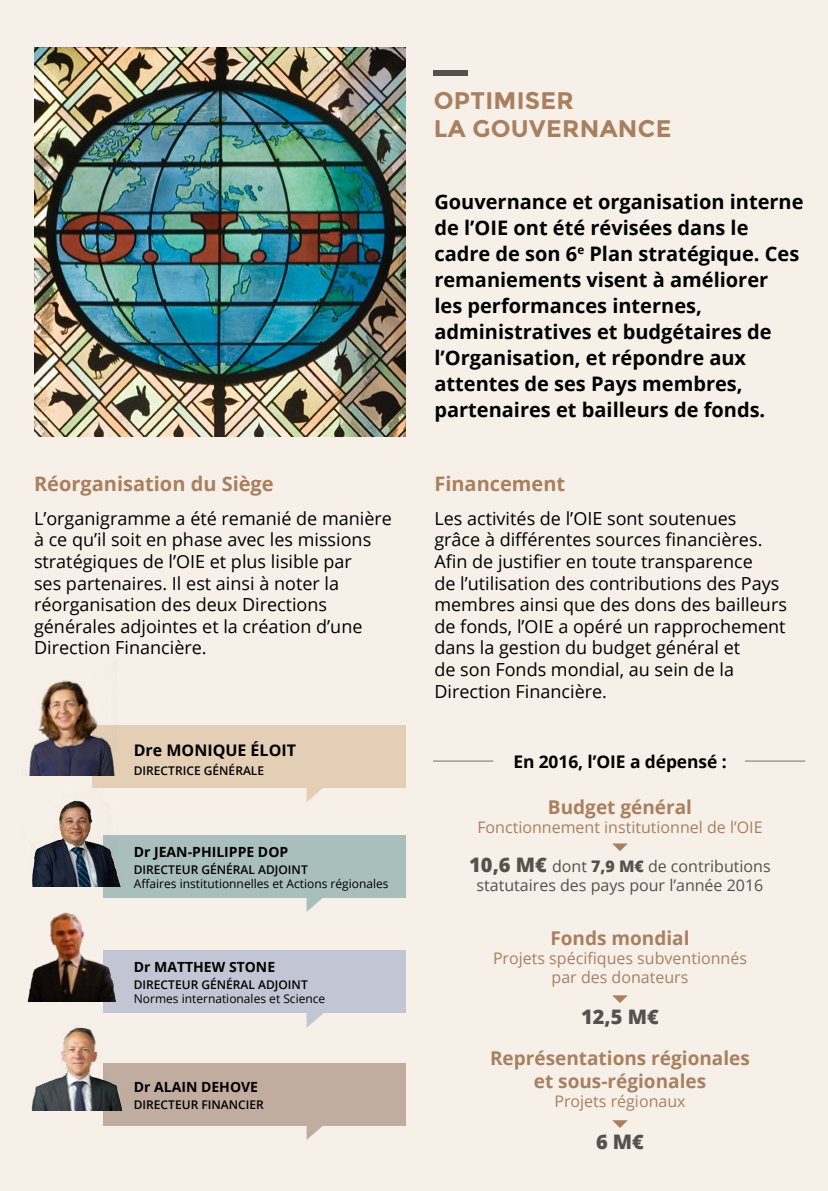
<style>
.page{position:relative;width:828px;height:1191px;background:#f6f0e9}
.page>*{position:absolute;margin:0;border:0;box-sizing:border-box;transform-origin:0 0}
.t1{font:700 24px/28.8px "Montserrat";letter-spacing:.01em;color:#a8805f}
.t2{font:700 20px/26px "Open Sans";color:#000}
.t3{font:700 20px "Open Sans";color:#a8805f}
.t4{font:800 20px "Open Sans";color:#56504e}
.t5{font:700 19px/22.8px "Open Sans";color:#a8805f;text-align:center}
.t6{font:18px/21.6px "Open Sans";color:#000}
.t7{font:700 17.4px "Open Sans";letter-spacing:-.005em;color:#000}
.t8{font:16px/19.2px "Open Sans";color:#a8805f;text-align:center}
.t9{font:16px/19.2px "Open Sans";color:#56504e;text-align:center}
.t10{font:700 16px "Open Sans";color:#000}
.t11{font:700 14px "Open Sans";color:#000}
.t12{font:600 12px "Open Sans";color:#000}
.t13{font:12px "Open Sans";color:#000}
.s1{font-weight:800;font-size:20px}
.s2{font-weight:800}
</style>
<div class="page">
<img style="left:34px;top:48px;width:371px;height:388px">
<div style="left:434px;top:70px;width:34px;height:6px;background:#56504e"></div>
<svg style="left:612px;top:843px;width:16px;height:8px"></svg>
<svg style="left:612px;top:995px;width:16px;height:8px"></svg>
<svg style="left:612px;top:1120px;width:16px;height:8px"></svg>
<hr style="left:433px;top:760px;width:60px;height:1px;background:#70787a">
<hr style="left:745px;top:760px;width:60px;height:1px;background:#70787a">
<svg style="left:307px;top:787px;width:19px;height:15px"></svg>
<svg style="left:307px;top:897px;width:19px;height:15px"></svg>
<svg style="left:307px;top:1013px;width:17px;height:14px"></svg>
<div style="left:103px;top:835px;width:302px;height:62px;background:#a9bfbc"></div>
<div style="left:92px;top:725px;width:313px;height:62px;background:#e4ceb6"></div>
<div style="left:103px;top:950px;width:302px;height:63px;background:#c2c5d3"></div>
<div style="left:103px;top:1063px;width:302px;height:62px;background:#c1ad9f"></div>
<img style="left:29px;top:680px;width:86px;height:95px">
<svg style="left:307px;top:1125px;width:19px;height:15px"></svg>
<img style="left:31px;top:1027px;width:90px;height:83px">
<img style="left:32px;top:787px;width:92px;height:99px">
<img style="left:27px;top:897px;width:90px;height:105px">
<p class="t3" style="left:34px;top:470px;width:241px">Réorganisation du Siège</p>
<p class="t6" style="left:34px;top:507px;width:359px">L’organigramme a été remanié de manière à ce qu’il soit en phase avec les missions stratégiques de l’OIE et plus lisible par<br>ses partenaires. Il est ainsi à noter la réorganisation des deux Directions générales adjointes et la création d’une Direction Financière.</p>
<p class="t10" style="left:134px;top:738px;width:164px">Dre MONIQUE ÉLOIT</p>
<p class="t12" style="left:134px;top:762px;width:132px">DIRECTRICE GÉNÉRALE</p>
<p class="t11" style="left:134px;top:841px;width:156px">Dr JEAN-PHILIPPE DOP</p>
<p class="t12" style="left:134px;top:861px;width:175px">DIRECTEUR GÉNÉRAL ADJOINT</p>
<p class="t13" style="left:134px;top:875px;width:256px">Affaires institutionnelles et Actions régionales</p>
<p class="t11" style="left:134px;top:957px;width:143px">Dr MATTHEW STONE</p>
<p class="t12" style="left:134px;top:976px;width:175px">DIRECTEUR GÉNÉRAL ADJOINT</p>
<p class="t13" style="left:134px;top:990px;width:193px">Normes internationales et Science</p>
<p class="t11" style="left:134px;top:1076px;width:126px">Dr ALAIN DEHOVE</p>
<p class="t12" style="left:134px;top:1096px;width:132px">DIRECTEUR FINANCIER</p>
<h1 class="t1" style="left:434px;top:86px;width:239px">OPTIMISER<br>LA GOUVERNANCE</h1>
<p class="t2" style="left:434px;top:188px;width:371px">Gouvernance et organisation interne de l’OIE ont été révisées dans le cadre de son 6<sup>e</sup> Plan stratégique. Ces remaniements visent à améliorer<br>les performances internes, administratives et budgétaires de l’Organisation, et répondre aux attentes de ses Pays membres, partenaires et bailleurs de fonds.</p>
<p class="t3" style="left:434px;top:470px;width:132px">Financement</p>
<p class="t6" style="left:434px;top:507px;width:354px">Les activités de l’OIE sont soutenues<br>grâce à différentes sources financières.<br>Afin de justifier en toute transparence<br>de l’utilisation des contributions des Pays membres ainsi que des dons des bailleurs de fonds, l’OIE a opéré un rapprochement dans la gestion du budget général et<br>de son Fonds mondial, au sein de la Direction Financière.</p>
<p class="t7" style="left:513px;top:749px;width:215px">En 2016, l’OIE a dépensé :</p>
<p class="t5" style="left:548px;top:795px;width:146px">Budget général</p>
<p class="t8" style="left:477px;top:817px;width:287px">Fonctionnement institutionnel de l’OIE</p>
<p class="t9" style="left:469px;top:856px;width:303px"><span class="s1">10,6 M€</span> dont <span class="s2">7,9 M€</span> de contributions statutaires des pays pour l’année 2016</p>
<p class="t5" style="left:550px;top:926px;width:141px">Fonds mondial</p>
<p class="t8" style="left:493px;top:948px;width:255px">Projets spécifiques subventionnés par des donateurs</p>
<p class="t4" style="left:581px;top:1001px;width:79px">12,5 M€</p>
<p class="t5" style="left:490px;top:1046px;width:261px">Représentations régionales et sous-régionales</p>
<p class="t8" style="left:554px;top:1091px;width:133px">Projets régionaux</p>
<p class="t4" style="left:596px;top:1126px;width:49px">6 M€</p>
</div>
